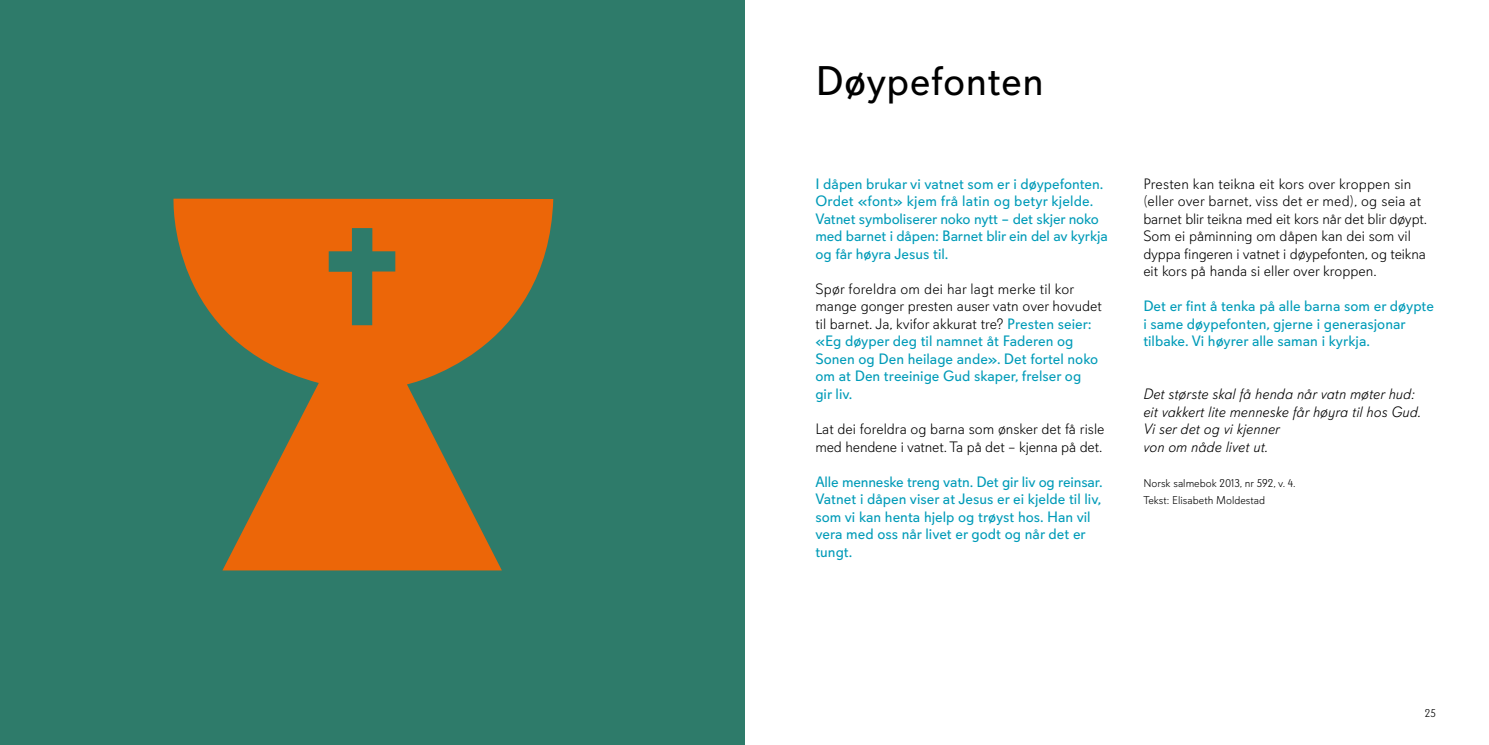
<style>
.page{position:relative;width:1489px;height:745px;background:#fff}
.page>*{position:absolute;margin:0;border:0;box-sizing:border-box;transform-origin:0 0}
.t1{font:41.25px "Davis Sans";letter-spacing:.01em;color:#000}
.t2{font:15px/17.5px "Davis Sans";color:#009bb8}
.t3{font:300 15px/17.5px "Davis Sans";color:#000}
.t4{font:italic 300 15px/17.5px "Davis Sans";color:#000}
.t5{font:300 11.25px/17.5px "Davis Sans";color:#000}
.s1{font-weight:300;color:#000}
.s2{font-family:"Museo Sans 100";font-weight:400}
</style>
<div class="page">
<div style="left:0;top:0;width:744px;height:744px;background:#2e7b6a"></div>
<svg style="left:173px;top:198px;width:380px;height:372px;fill:#ec6608"></svg>
<h1 class="t1" style="left:815px;top:57px;width:230px">Døypefonten</h1>
<p class="t2" style="left:815px;top:175px;width:294px">I dåpen brukar vi vatnet som er i døypefonten.<br>Ordet «font» kjem frå latin og betyr kjelde.<br>Vatnet symboliserer noko nytt – det skjer noko med barnet i dåpen: Barnet blir ein del av kyrkja og får høyra Jesus til.</p>
<p class="t2" style="left:815px;top:280px;width:288px"><span class="s1">Spør foreldra om dei har lagt merke til kor mange gonger presten auser vatn over hovudet til barnet. Ja, kvifor akkurat tre?</span> Presten seier: «Eg døyper deg til namnet åt Faderen og Sonen og Den heilage ande». Det fortel noko om at Den treeinige Gud skaper, frelser og<br>gir liv.</p>
<p class="t3" style="left:815px;top:420px;width:290px">Lat dei foreldra og barna som ønsker det få risle med hendene i vatnet. Ta på det – kjenna på det.</p>
<p class="t2" style="left:815px;top:472px;width:289px">Alle menneske treng vatn. Det gir liv og reinsar.<br>Vatnet i dåpen viser at Jesus er ei kjelde til liv, som vi kan henta hjelp og trøyst hos. Han vil vera med oss når livet er godt og når det er tungt.</p>
<p class="t3" style="left:1143px;top:175px;width:285px">Presten kan teikna eit kors over kroppen sin <span class="s2">(</span>eller over barnet, viss det er med<span class="s2">)</span>, og seia at barnet blir teikna med eit kors når det blir døypt.<br>Som ei påminning om dåpen kan dei som vil dyppa fingeren i vatnet i døypefonten, og teikna eit kors på handa si eller over kroppen.</p>
<p class="t2" style="left:1143px;top:297px;width:292px">Det er fint å tenka på alle barna som er døypte i same døypefonten, gjerne i generasjonar tilbake. Vi høyrer alle saman i kyrkja.</p>
<p class="t4" style="left:1143px;top:385px;width:279px">Det største skal få henda når vatn møter hud: eit vakkert lite menneske får høyra til hos Gud.<br>Vi ser det og vi kjenner<br>von om nåde livet ut.</p>
<p class="t5" style="left:1143px;top:474px;width:154px">Norsk salmebok 2013, nr 592, v. 4.<br>Tekst: Elisabeth Moldestad</p>
<p class="t5" style="left:1424px;top:704px;width:12px">25</p>
</div>
